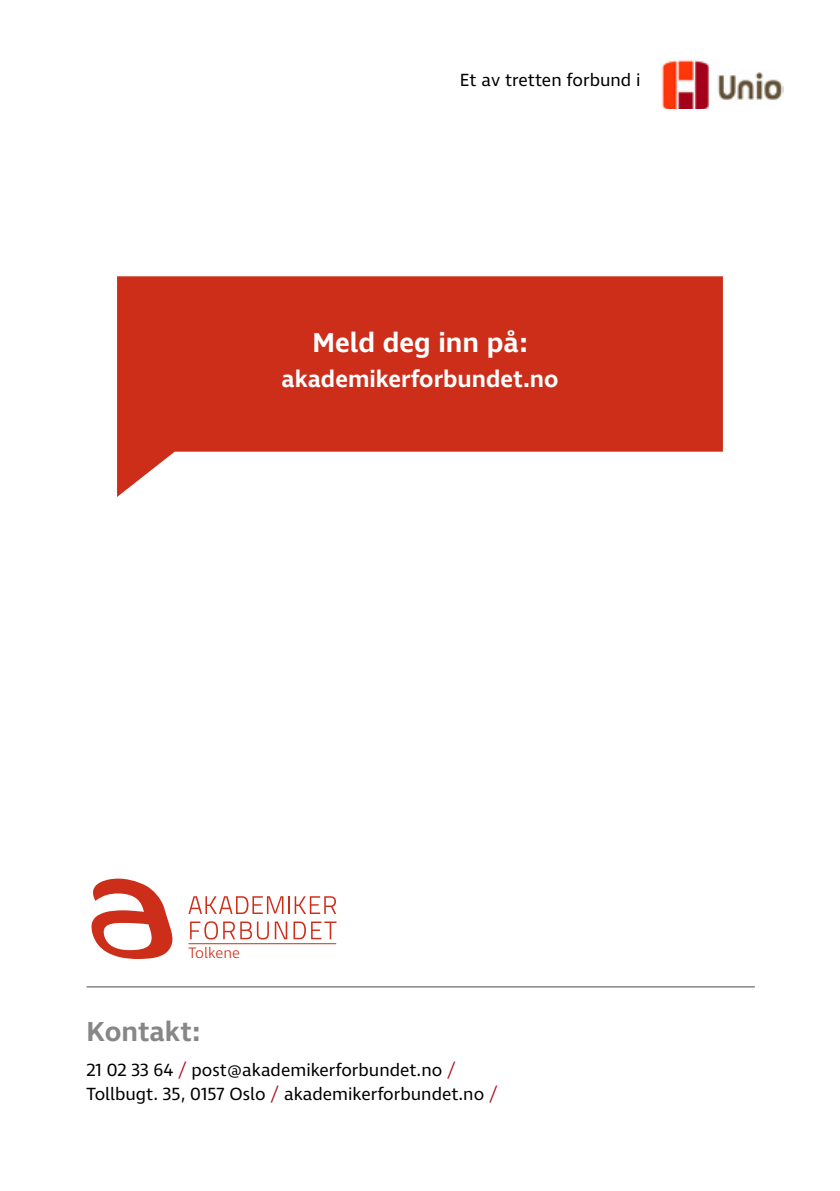
<style>
.page{position:relative;width:840px;height:1191px;background:#fff}
.page>*{position:absolute;margin:0;border:0;box-sizing:border-box;transform-origin:0 0}
.t1{font:600 28px "Ingra";color:#fff}
.t2{font:600 28px "Ingra";color:#878787}
.t3{font:600 24px "Ingra";color:#fff}
.t4{font:18px/24px "Ingra";color:#000}
.t5{font:300 15.4px "Ingra";color:#cc2e1a}
.s1{color:#aa0f22}
</style>
<div class="page">
<svg style="left:91px;top:878px;width:81px;height:81px"></svg>
<svg style="left:188px;top:896px;width:148px;height:18px"></svg>
<svg style="left:190px;top:921px;width:97px;height:18px"></svg>
<svg style="left:293px;top:921px;width:43px;height:18px"></svg>
<hr style="left:188px;top:943px;width:148px;height:1px;background:#cc2e1a">
<img style="left:659px;top:57px;width:123px;height:52px">
<svg style="left:117px;top:276px;width:605px;height:221px;fill:#cc2e1a"></svg>
<hr style="left:86px;top:986px;width:668px;height:1px;background:#878787">
<p class="t4" style="left:459px;top:69px;width:182px">Et av tretten forbund i</p>
<h1 class="t1" style="left:312px;top:325px;width:216px">Meld deg inn på:</h1>
<h2 class="t3" style="left:281px;top:363px;width:278px">akademikerforbundet.no</h2>
<p class="t5" style="left:188px;top:943px;width:53px">Tolkene</p>
<h1 class="t2" style="left:86px;top:1014px;width:115px">Kontakt:</h1>
<p class="t4" style="left:86px;top:1059px;width:412px">21 02 33 64 <span class="s1">/</span> post@akademikerforbundet.no <span class="s1">/<br></span>Tollbugt. 35, 0157 Oslo <span class="s1">/</span> akademikerforbundet.no <span class="s1">/</span></p>
</div>
